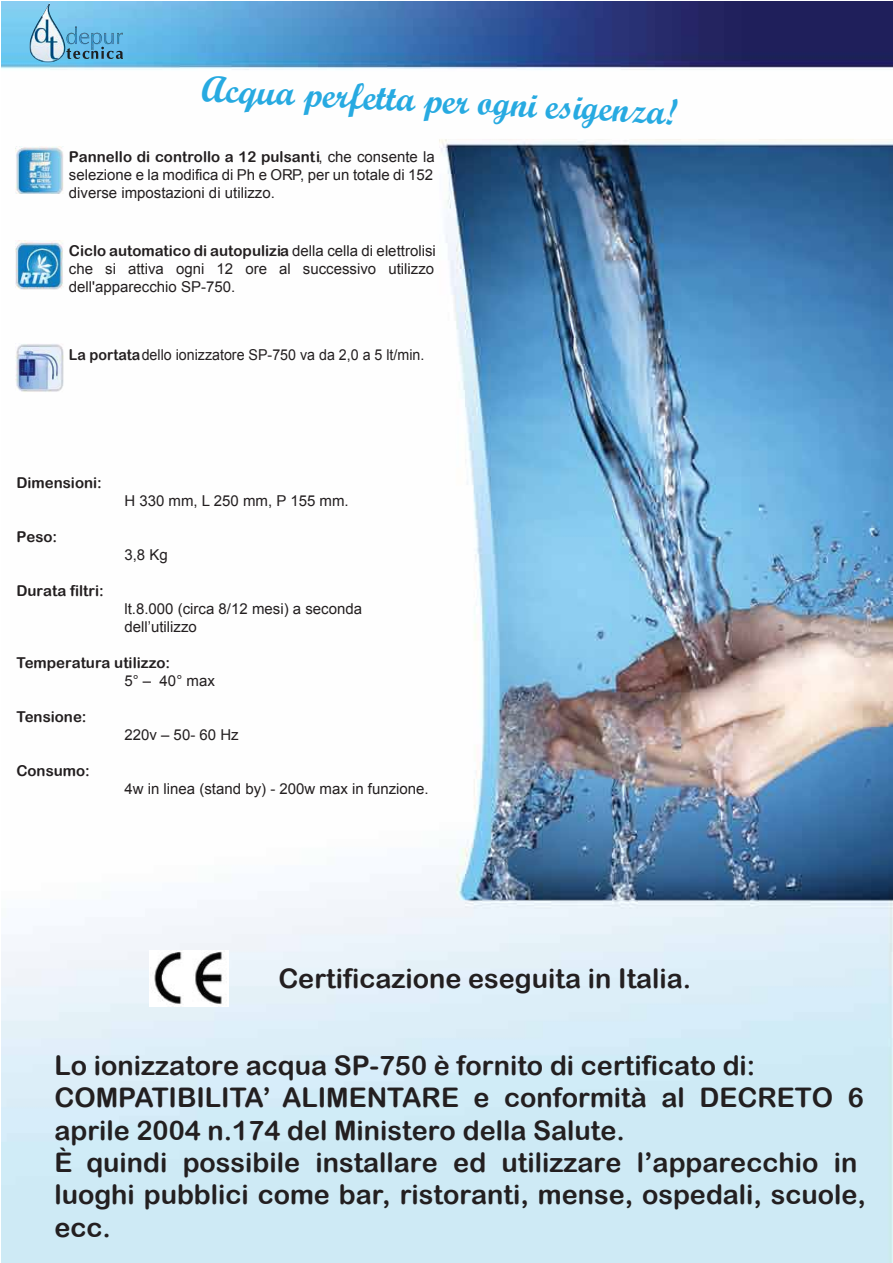
<style>
.page{position:relative;width:893px;height:1263px;background:#fff}
.page>*{position:absolute;margin:0;border:0;box-sizing:border-box;transform-origin:0 0}
.t1{font:36.6px "Script MT Bold";color:#27aae1}
.t2{font:27px/32.4px "Arial Rounded MT Bold";color:#231f20}
.t3{font:15px/18px "Arial";color:#231f20}
.t4{font:15px "Arial Rounded MT Bold";color:#231f20}
.t5{font:15px "Arial";color:#231f20;scale:.95 1}
.s1{font-family:"Arial"}
.s2{font-family:"Arial Rounded MT Bold"}
</style>
<div class="page">
<img style="left:1px;top:2px;width:892px;height:1261px">
<img style="left:15px;top:146px;width:50px;height:47px">
<img style="left:15px;top:240px;width:50px;height:50px">
<img style="left:15px;top:344px;width:50px;height:48px">
<img style="left:149px;top:950px;width:80px;height:57px">
<img style="left:23px;top:1px;width:108px;height:64px">
<h1 class="t1" style="left:203px;top:65px;width:478px;rotate:3deg">Acqua perfetta per ogni esigenza!</h1>
<p class="t4" style="left:69px;top:148px;width:367px">Pannello di controllo a 12 pulsanti<span class="s1">, che consente la</span></p>
<p class="t3" style="left:69px;top:166px;width:366px">selezione e la modifica di Ph e ORP, per un totale di 152 diverse impostazioni di utilizzo.</p>
<p class="t4" style="left:69px;top:242px;width:368px">Ciclo automatico di autopulizia <span class="s1">della cella di elettrolisi</span></p>
<p class="t3" style="left:69px;top:260px;width:367px">che si attiva ogni 12 ore al successivo utilizzo dell'apparecchio SP-750.</p>
<p class="t5" style="left:69px;top:344px;width:376px"><span class="s2">La portata</span> dello ionizzatore SP-750 va da 2,0 a 5 lt/min.</p>
<p class="t4" style="left:16px;top:474px;width:87px">Dimensioni:</p>
<p class="t4" style="left:16px;top:528px;width:42px">Peso:</p>
<p class="t4" style="left:16px;top:582px;width:89px">Durata filtri:</p>
<p class="t3" style="left:124px;top:492px;width:226px">H 330 mm, L 250 mm, P 155 mm.</p>
<p class="t3" style="left:124px;top:546px;width:45px">3,8 Kg</p>
<p class="t3" style="left:124px;top:600px;width:239px">lt.8.000 (circa 8/12 mesi) a seconda dell’utilizzo</p>
<p class="t4" style="left:16px;top:654px;width:155px">Temperatura utilizzo:</p>
<p class="t3" style="left:124px;top:672px;width:92px">5° – 40° max</p>
<p class="t4" style="left:16px;top:708px;width:72px">Tensione:</p>
<p class="t3" style="left:124px;top:726px;width:116px">220v – 50- 60 Hz</p>
<p class="t4" style="left:16px;top:762px;width:75px">Consumo:</p>
<p class="t3" style="left:124px;top:780px;width:306px">4w in linea (stand by) - 200w max in funzione.</p>
<p class="t2" style="left:278px;top:962px;width:415px">Certificazione eseguita in Italia.</p>
<p class="t2" style="left:54px;top:1048px;width:813px">Lo ionizzatore acqua SP-750 è fornito di certificato di:<br>COMPATIBILITA’ ALIMENTARE e conformità al DECRETO 6 aprile 2004 n.174 del Ministero della Salute.<br>È quindi possibile installare ed utilizzare l’apparecchio in luoghi pubblici come bar, ristoranti, mense, ospedali, scuole, ecc.</p>
</div>
